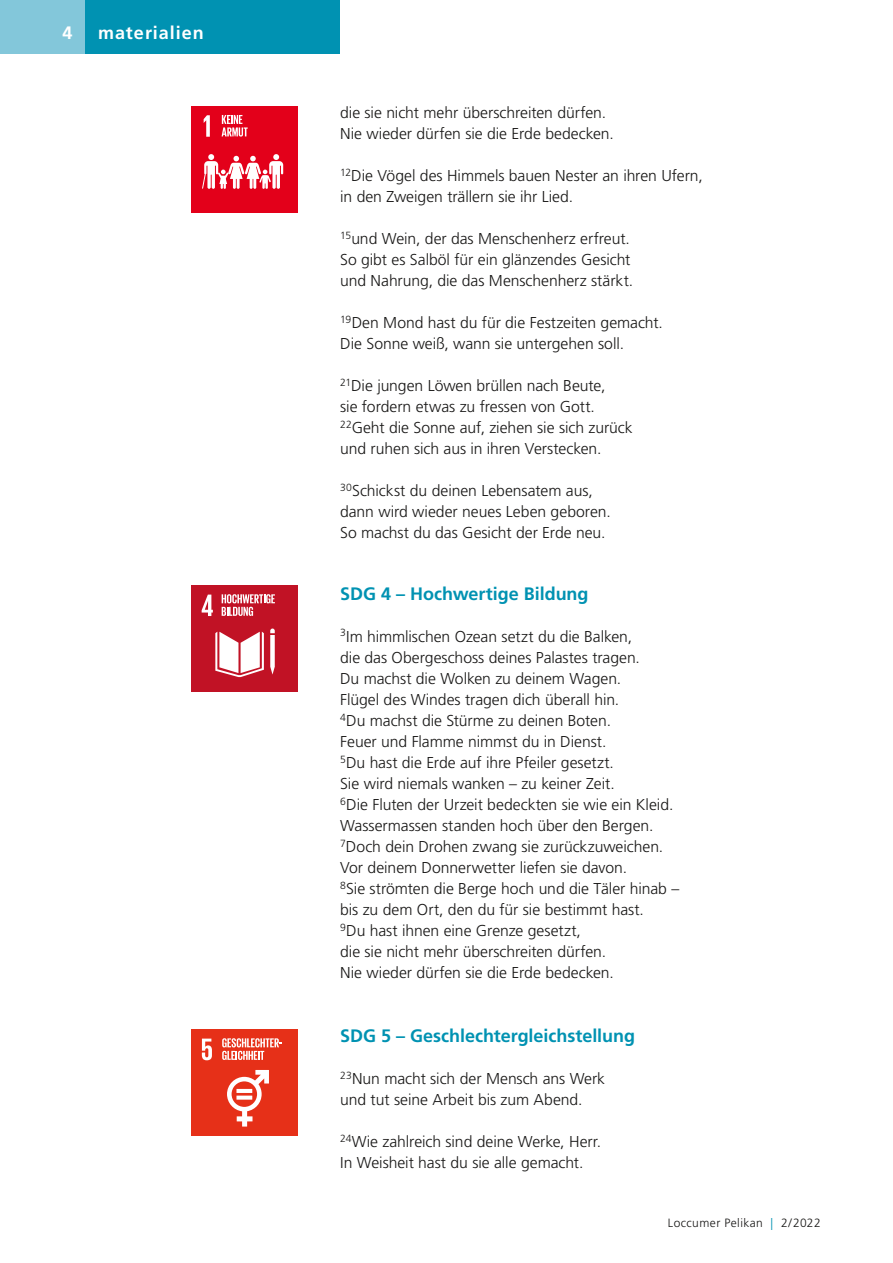
<style>
.page{position:relative;width:893px;height:1263px;background:#fff}
.page>*{position:absolute;margin:0;border:0;box-sizing:border-box;transform-origin:0 0}
._1__ZwischenÜ{font:700 18px "Frutiger LT Std";color:#0092b2}
.t1{font:700 18px "Frutiger LT Std";letter-spacing:.055em;color:#fff}
.Material_Fließtext{font:300 15.75px "Frutiger LT Std";letter-spacing:-.005em;color:#181716}
.t2{font:300 12px "Frutiger LT Std";letter-spacing:.035em;color:#181716}
.s1{color:#0092b2}
</style>
<div class="page">
<div style="left:81px;top:0;width:259px;height:54px;background:#0092b2"></div>
<div style="left:0;top:0;width:85px;height:54px;background:#83c7da"></div>
<div style="left:191px;top:106px;width:107px;height:107px;background:#e3001a"></div>
<svg style="left:204px;top:115px;width:6px;height:22px"></svg>
<svg style="left:202px;top:154px;width:81px;height:35px"></svg>
<svg style="left:222px;top:115px;width:26px;height:22px"></svg>
<div style="left:191px;top:586px;width:107px;height:106px;background:#c11225"></div>
<svg style="left:202px;top:595px;width:11px;height:21px"></svg>
<svg style="left:270px;top:628px;width:5px;height:47px"></svg>
<svg style="left:215px;top:632px;width:49px;height:45px"></svg>
<svg style="left:222px;top:594px;width:53px;height:22px"></svg>
<div style="left:191px;top:1030px;width:107px;height:106px;background:#e63018"></div>
<svg style="left:202px;top:1038px;width:10px;height:22px"></svg>
<svg style="left:227px;top:1070px;width:42px;height:56px"></svg>
<hr style="left:236px;top:1089px;width:16px;height:4px;background:#fff">
<div style="left:236px;top:1095px;width:16px;height:5px;background:#fff"></div>
<svg style="left:222px;top:1038px;width:60px;height:22px"></svg>
<p class="t1" style="left:62px;top:22px;width:12px">4</p>
<p class="t1" style="left:98px;top:22px;width:107px">materialien</p>
<p class="Material_Fließtext" style="left:340px;top:104px;width:267px">die sie nicht mehr überschreiten dürfen.</p>
<p class="Material_Fließtext" style="left:340px;top:125px;width:275px">Nie wieder dürfen sie die Erde bedecken.</p>
<p class="Material_Fließtext" style="left:340px;top:167px;width:364px"><sup>12</sup>Die Vögel des Himmels bauen Nester an ihren Ufern,</p>
<p class="Material_Fließtext" style="left:340px;top:188px;width:234px">in den Zweigen trällern sie ihr Lied.</p>
<p class="Material_Fließtext" style="left:340px;top:230px;width:291px"><sup>15</sup>und Wein, der das Menschenherz erfreut.</p>
<p class="Material_Fließtext" style="left:340px;top:251px;width:292px">So gibt es Salböl für ein glänzendes Gesicht</p>
<p class="Material_Fließtext" style="left:340px;top:272px;width:294px">und Nahrung, die das Menschenherz stärkt.</p>
<p class="Material_Fließtext" style="left:340px;top:314px;width:324px"><sup>19</sup>Den Mond hast du für die Festzeiten gemacht.</p>
<p class="Material_Fließtext" style="left:340px;top:335px;width:285px">Die Sonne weiß, wann sie untergehen soll.</p>
<p class="Material_Fließtext" style="left:340px;top:377px;width:267px"><sup>21</sup>Die jungen Löwen brüllen nach Beute,</p>
<p class="Material_Fließtext" style="left:340px;top:398px;width:256px">sie fordern etwas zu fressen von Gott.</p>
<p class="Material_Fließtext" style="left:340px;top:419px;width:294px"><sup>22</sup>Geht die Sonne auf, ziehen sie sich zurück</p>
<p class="Material_Fließtext" style="left:340px;top:440px;width:263px">und ruhen sich aus in ihren Verstecken.</p>
<p class="Material_Fließtext" style="left:340px;top:482px;width:254px"><sup>30</sup>Schickst du deinen Lebensatem aus,</p>
<p class="Material_Fließtext" style="left:340px;top:503px;width:272px">dann wird wieder neues Leben geboren.</p>
<p class="Material_Fließtext" style="left:340px;top:524px;width:267px">So machst du das Gesicht der Erde neu.</p>
<p class="_1__ZwischenÜ" style="left:340px;top:583px;width:250px">SDG 4 – Hochwertige Bildung</p>
<p class="Material_Fließtext" style="left:340px;top:627px;width:293px"><sup>3</sup>Im himmlischen Ozean setzt du die Balken,</p>
<p class="Material_Fließtext" style="left:340px;top:648px;width:301px">die das Obergeschoss deines Palastes tragen.</p>
<p class="Material_Fließtext" style="left:340px;top:669px;width:283px">Du machst die Wolken zu deinem Wagen.</p>
<p class="Material_Fließtext" style="left:340px;top:690px;width:281px">Flügel des Windes tragen dich überall hin.</p>
<p class="Material_Fließtext" style="left:340px;top:711px;width:272px"><sup>4</sup>Du machst die Stürme zu deinen Boten.</p>
<p class="Material_Fließtext" style="left:340px;top:732px;width:268px">Feuer und Flamme nimmst du in Dienst.</p>
<p class="Material_Fließtext" style="left:340px;top:753px;width:275px"><sup>5</sup>Du hast die Erde auf ihre Pfeiler gesetzt.</p>
<p class="Material_Fließtext" style="left:340px;top:774px;width:276px">Sie wird niemals wanken – zu keiner Zeit.</p>
<p class="Material_Fließtext" style="left:340px;top:795px;width:335px"><sup>6</sup>Die Fluten der Urzeit bedeckten sie wie ein Kleid.</p>
<p class="Material_Fließtext" style="left:340px;top:816px;width:315px">Wassermassen standen hoch über den Bergen.</p>
<p class="Material_Fließtext" style="left:340px;top:837px;width:325px"><sup>7</sup>Doch dein Drohen zwang sie zurückzuweichen.</p>
<p class="Material_Fließtext" style="left:340px;top:858px;width:288px">Vor deinem Donnerwetter liefen sie davon.</p>
<p class="Material_Fließtext" style="left:340px;top:879px;width:341px"><sup>8</sup>Sie strömten die Berge hoch und die Täler hinab –</p>
<p class="Material_Fließtext" style="left:340px;top:900px;width:305px">bis zu dem Ort, den du für sie bestimmt hast.</p>
<p class="Material_Fließtext" style="left:340px;top:921px;width:242px"><sup>9</sup>Du hast ihnen eine Grenze gesetzt,</p>
<p class="Material_Fließtext" style="left:340px;top:942px;width:267px">die sie nicht mehr überschreiten dürfen.</p>
<p class="Material_Fließtext" style="left:340px;top:963px;width:275px">Nie wieder dürfen sie die Erde bedecken.</p>
<p class="_1__ZwischenÜ" style="left:340px;top:1025px;width:296px">SDG 5 – Geschlechtergleichstellung</p>
<p class="Material_Fließtext" style="left:340px;top:1070px;width:266px"><sup>23</sup>Nun macht sich der Mensch ans Werk</p>
<p class="Material_Fließtext" style="left:340px;top:1091px;width:244px">und tut seine Arbeit bis zum Abend.</p>
<p class="Material_Fließtext" style="left:340px;top:1133px;width:263px"><sup>24</sup>Wie zahlreich sind deine Werke, Herr.</p>
<p class="Material_Fließtext" style="left:340px;top:1154px;width:245px">In Weisheit hast du sie alle gemacht.</p>
<p class="t2" style="left:668px;top:1216px;width:154px">Loccumer Pelikan <span class="s1">|</span> 2/2022</p>
</div>
